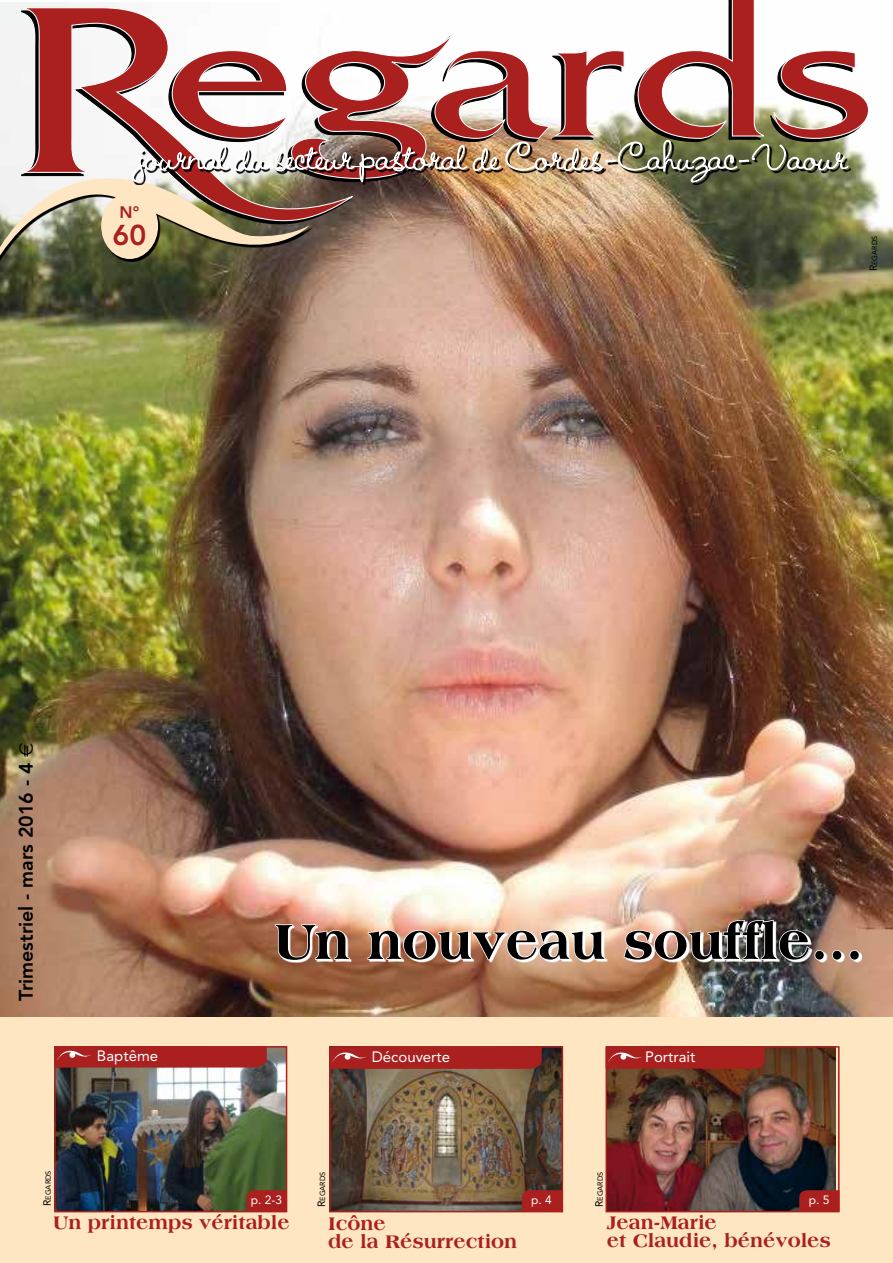
<style>
.page{position:relative;width:893px;height:1263px;background:#fff}
.page>*{position:absolute;margin:0;border:0;box-sizing:border-box;transform-origin:0 0}
.t1{font:800 52.5px "Americana";color:#000}
.t2{font:800 28.5px "Avenir";color:#aa201f}
.t3{font:800 19.5px/18px "Americana";color:#aa201f}
.t4{font:800 19.5px "Avenir";color:#000}
.t5{font:800 16.5px "Avenir";color:#aa201f}
.t6{font:15px "Avenir";color:#fff}
.t7{font:12px "Avenir";color:#fff}
.t8{font:10.5px "Avenir";color:#000}
.t9{font:7.35px "Avenir";color:#000}
.s1{font-size:10.5px}
.s2{font-family:"Euro Sans";font-weight:400}
</style>
<div class="page">
<img style="left:0;top:2px;width:893px;height:1015px">
<svg style="left:277px;top:922px;width:585px;height:41px;background:#d6ab90"></svg>
<svg style="left:274px;top:923px;width:76px;height:38px"></svg>
<svg style="left:367px;top:929px;width:239px;height:32px"></svg>
<img style="left:623px;top:919px;width:237px;height:42px">
<svg style="left:0;top:286px;width:312px;height:3px"></svg>
<div style="left:0;top:1017px;width:893px;height:246px;background:#fee6c2"></div>
<img style="left:57px;top:1049px;width:227px;height:160px">
<div style="left:54px;top:1046px;width:233px;height:166px;border:2px solid #aa201f"></div>
<img style="left:609px;top:1049px;width:227px;height:160px">
<div style="left:606px;top:1046px;width:233px;height:166px;border:2px solid #aa201f"></div>
<img style="left:332px;top:1049px;width:228px;height:160px">
<div style="left:329px;top:1046px;width:234px;height:166px;border:2px solid #aa201f"></div>
<svg style="left:247px;top:1190px;width:40px;height:21px"></svg>
<svg style="left:522px;top:1190px;width:40px;height:21px"></svg>
<svg style="left:799px;top:1190px;width:40px;height:21px"></svg>
<div style="left:55px;top:1046px;width:212px;height:21px;background:#aa201f"></div>
<svg style="left:330px;top:1047px;width:212px;height:22px;background:#a92322"></svg>
<svg style="left:606px;top:1047px;width:158px;height:22px;background:#a92423"></svg>
<svg style="left:24px;top:7px;width:144px;height:132px"></svg>
<svg style="left:171px;top:0;width:698px;height:179px"></svg>
<img style="left:0;top:139px;width:849px;height:147px">
<p class="t5" style="left:120px;top:203px;width:21px">N°</p>
<h2 class="t2" style="left:113px;top:218px;width:35px">60</h2>
<p class="t9" style="left:870px;top:271px;width:37px;rotate:-90deg"><span class="s1">R</span>egards</p>
<p class="t4" style="left:14px;top:1001px;width:260px;rotate:-90deg">Trimestriel - mars 2016 - 4 <span class="s2">€</span></p>
<h1 class="t1" style="left:275px;top:910px;width:590px">Un nouveau souffle…</h1>
<p class="t6" style="left:97px;top:1047px;width:63px">Baptême</p>
<p class="t6" style="left:372px;top:1048px;width:80px">Découverte</p>
<p class="t6" style="left:645px;top:1048px;width:52px">Portrait</p>
<p class="t9" style="left:44px;top:1200px;width:31px;rotate:-90deg">egards</p>
<p class="t9" style="left:318px;top:1207px;width:37px;rotate:-90deg"><span class="s1">R</span>egards</p>
<p class="t9" style="left:596px;top:1207px;width:37px;rotate:-90deg"><span class="s1">R</span>egards</p>
<p class="t8" style="left:41px;top:1206px;width:8px;rotate:-90deg">R</p>
<p class="t7" style="left:251px;top:1193px;width:33px">p. 2-3</p>
<p class="t7" style="left:531px;top:1193px;width:22px">p. 4</p>
<p class="t7" style="left:809px;top:1193px;width:22px">p. 5</p>
<p class="t3" style="left:54px;top:1213px;width:238px">Un printemps véritable</p>
<p class="t3" style="left:328px;top:1214px;width:191px">Icône<br>de la Résurrection</p>
<p class="t3" style="left:607px;top:1213px;width:225px">Jean-Marie<br>et Claudie, bénévoles</p>
</div>
